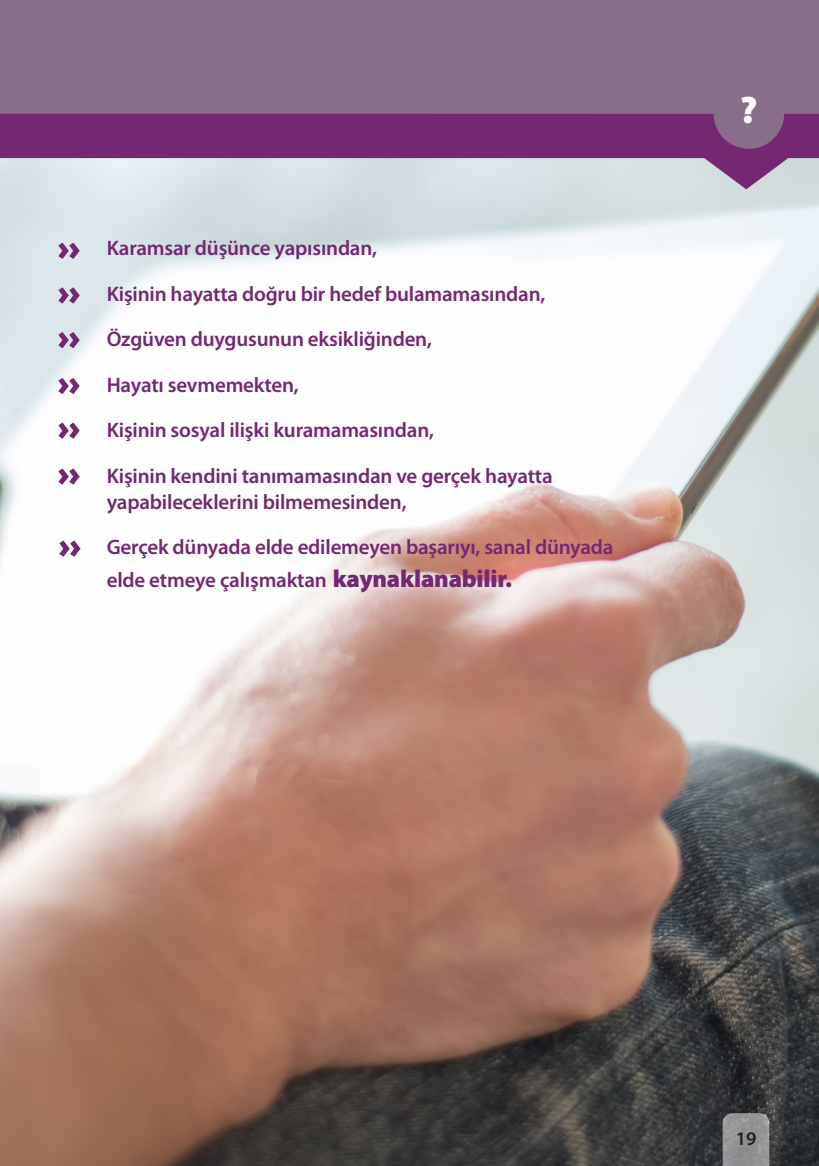
<style>
.page{position:relative;width:819px;height:1166px;background:#fff}
.page>*{position:absolute;margin:0;border:0;box-sizing:border-box;transform-origin:0 0}
.t1{font:900 38.5px "Myriad Pro";color:#fff}
.t2{font:600 21px/45.5px "Myriad Pro";letter-spacing:-.01em;color:#742872}
.t3{font:600 19.25px "Myriad Pro";color:#231f20}
.s1{font-weight:900;font-size:24.5px}
</style>
<div class="page">
<img style="left:0;top:189px;width:819px;height:977px">
<svg style="left:722px;top:1113px;width:47px;height:53px;background:#909192"></svg>
<svg style="left:0;top:114px;width:819px;height:75px;background:#9c73a1"></svg>
<div style="left:0;top:0;width:819px;height:114px;background:#886e88"></div>
<div style="left:713px;top:78px;width:71px;height:71px;background:#886e88;border-radius:50%"></div>
<svg style="left:58px;top:243px;width:22px;height:16px"></svg>
<svg style="left:58px;top:287px;width:22px;height:17px"></svg>
<svg style="left:58px;top:332px;width:22px;height:16px"></svg>
<svg style="left:58px;top:378px;width:22px;height:16px"></svg>
<svg style="left:58px;top:422px;width:22px;height:17px"></svg>
<svg style="left:58px;top:468px;width:22px;height:17px"></svg>
<svg style="left:59px;top:540px;width:22px;height:17px"></svg>
<p class="t2" style="left:107px;top:226px;width:447px">Karamsar düşünce yapısından,<br>Kişinin hayatta doğru bir hedef bulamamasından, Özgüven duygusunun eksikliğinden,<br>Hayatı sevmemekten,<br>Kişinin sosyal ilişki kuramamasından,<br>Kişinin kendini tanımamasından ve gerçek hayatta</p>
<p class="t2" style="left:107px;top:479px;width:508px">yapabileceklerini bilmemesinden,<br>Gerçek dünyada elde edilemeyen başarıyı, sanal dünyada</p>
<p class="t2" style="left:107px;top:558px;width:407px">elde etmeye çalışmaktan <span class="s1">kaynaklanabilir.</span></p>
<h1 class="t1" style="left:740px;top:90px;width:19px">?</h1>
<p class="t3" style="left:735px;top:1129px;width:22px">19</p>
</div>
